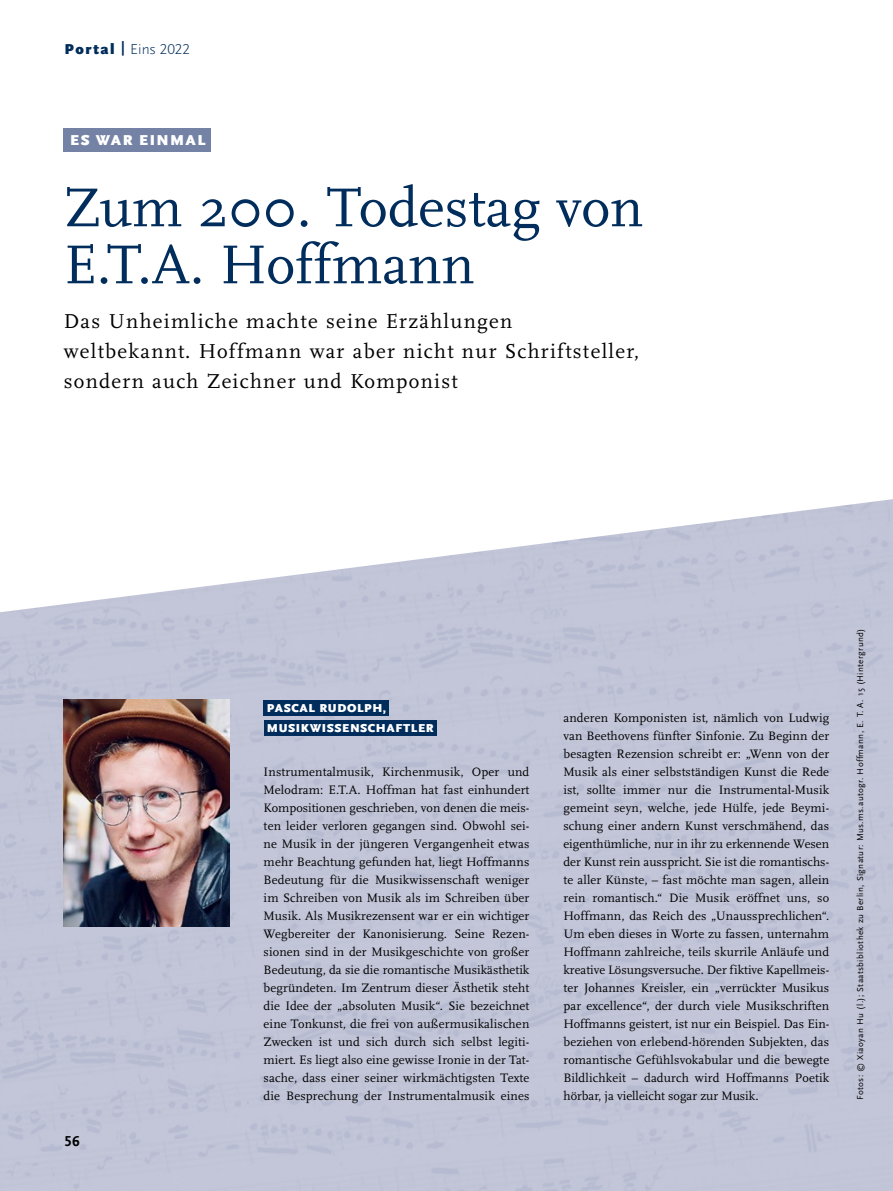
<style>
.page{position:relative;width:893px;height:1191px;background:#fff}
.page>*{position:absolute;margin:0;border:0;box-sizing:border-box;transform-origin:0 0}
.t1{font:57px/57px "Scala Pro";color:#002d5c}
.t2{font:21px/30px "Scala Pro";letter-spacing:.06em;color:#000}
.t3{font:300 15px "Scala Sans Pro";color:#002d5c}
.t4{font:900 15px "Scala Sans Pro";letter-spacing:.1em;color:#fff}
.t5{font:700 15px "Scala Sans Pro";color:#000}
.t6{font:12.75px/18px "Scala Pro";letter-spacing:.01em;color:#000;text-align:justify}
.t7{font:900 12px/19.5px "Scala Sans Pro";letter-spacing:.05em;color:#fff}
.t8{font:9px "Scala Sans Pro";letter-spacing:.04em;color:#000}
.s1{font-weight:900}
.s2{font-weight:700}
</style>
<div class="page">
<hr style="left:892px;top:0;width:1px;height:1191px;background:#e4eef0">
<img style="left:0;top:499px;width:893px;height:692px">
<div style="left:64px;top:128px;width:147px;height:24px;background:#7382a5"></div>
<img style="left:64px;top:699px;width:166px;height:227px">
<div style="left:264px;top:700px;width:125px;height:16px;background:#002d5c"></div>
<div style="left:264px;top:720px;width:172px;height:15px;background:#002d5c"></div>
<p class="t3" style="left:65px;top:40px;width:127px"><span class="s1">Portal</span> <span class="s2">|</span> Eins 2022</p>
<p class="t4" style="left:70px;top:132px;width:137px">ES WAR EINMAL</p>
<h1 class="t1" style="left:64px;top:180px;width:581px">Zum 200. Todestag von<br>E.T.A. Hoffmann</h1>
<h2 class="t2" style="left:64px;top:306px;width:577px">Das Unheimliche machte seine Erzählungen weltbekannt. Hoffmann war aber nicht nur Schriftsteller, sondern auch Zeichner und Komponist</h2>
<p class="t5" style="left:65px;top:1132px;width:16px">56</p>
<p class="t7" style="left:267px;top:698px;width:168px">PASCAL RUDOLPH,<br>MUSIKWISSENSCHAFTLER</p>
<p class="t6" style="left:264px;top:763px;width:267px">Instrumentalmusik, Kirchenmusik, Oper und Melodram: E.T.A. Hoffman hat fast einhundert Kompositionen geschrieben, von denen die meis&shy;ten leider verloren gegangen sind. Obwohl sei&shy;ne Musik in der jüngeren Vergangenheit etwas mehr Beachtung gefunden hat, liegt Hoffmanns Bedeutung für die Musikwissenschaft weniger im Schreiben von Musik als im Schreiben über Musik. Als Musikrezensent war er ein wichtiger Wegbereiter der Kanonisierung. Seine Rezen&shy;sionen sind in der Musikgeschichte von großer Bedeutung, da sie die romantische Musikästhetik begründeten. Im Zentrum dieser Ästhetik steht die Idee der „absoluten Musik“. Sie bezeichnet eine Tonkunst, die frei von außermusikalischen Zwecken ist und sich durch sich selbst legiti&shy;miert. Es liegt also eine gewisse Ironie in der Tat&shy;sache, dass einer seiner wirkmächtigsten Texte die Besprechung der Instrumentalmusik eines</p>
<p class="t6" style="left:563px;top:709px;width:267px">anderen Komponisten ist, nämlich von Ludwig van Beethovens fünfter Sinfonie. Zu Beginn der besagten Rezension schreibt er: „Wenn von der Musik als einer selbstständigen Kunst die Rede ist, sollte immer nur die Instrumental-Musik gemeint seyn, welche, jede Hülfe, jede Beymi&shy;schung einer andern Kunst verschmähend, das eigenthümliche, nur in ihr zu erkennende Wesen der Kunst rein ausspricht. Sie ist die romantischs&shy;te aller Künste, – fast möchte man sagen, allein rein romantisch.“ Die Musik eröffnet uns, so Hoffmann, das Reich des „Unaussprechlichen“.<br>Um eben dieses in Worte zu fassen, unternahm Hoffmann zahlreiche, teils skurrile Anläufe und kreative Lösungsversuche. Der fiktive Kapellmeis&shy;ter Johannes Kreisler, ein „verrückter Musikus par excellence“, der durch viele Musikschriften Hoffmanns geistert, ist nur ein Beispiel. Das Ein&shy;beziehen von erlebend-hörenden Subjekten, das romantische Gefühlsvokabular und die bewegte Bildlichkeit – dadurch wird Hoffmanns Poetik hörbar, ja vielleicht sogar zur Musik.</p>
<p class="t8" style="left:855px;top:1100px;width:473px;rotate:-90deg">Fotos: © Xiaoyan Hu (l.); Staatsbibliothek zu Berlin, Signatur: Mus.ms.autogr. Hoffmann, E. T. A. 15 (Hintergrund)</p>
</div>
